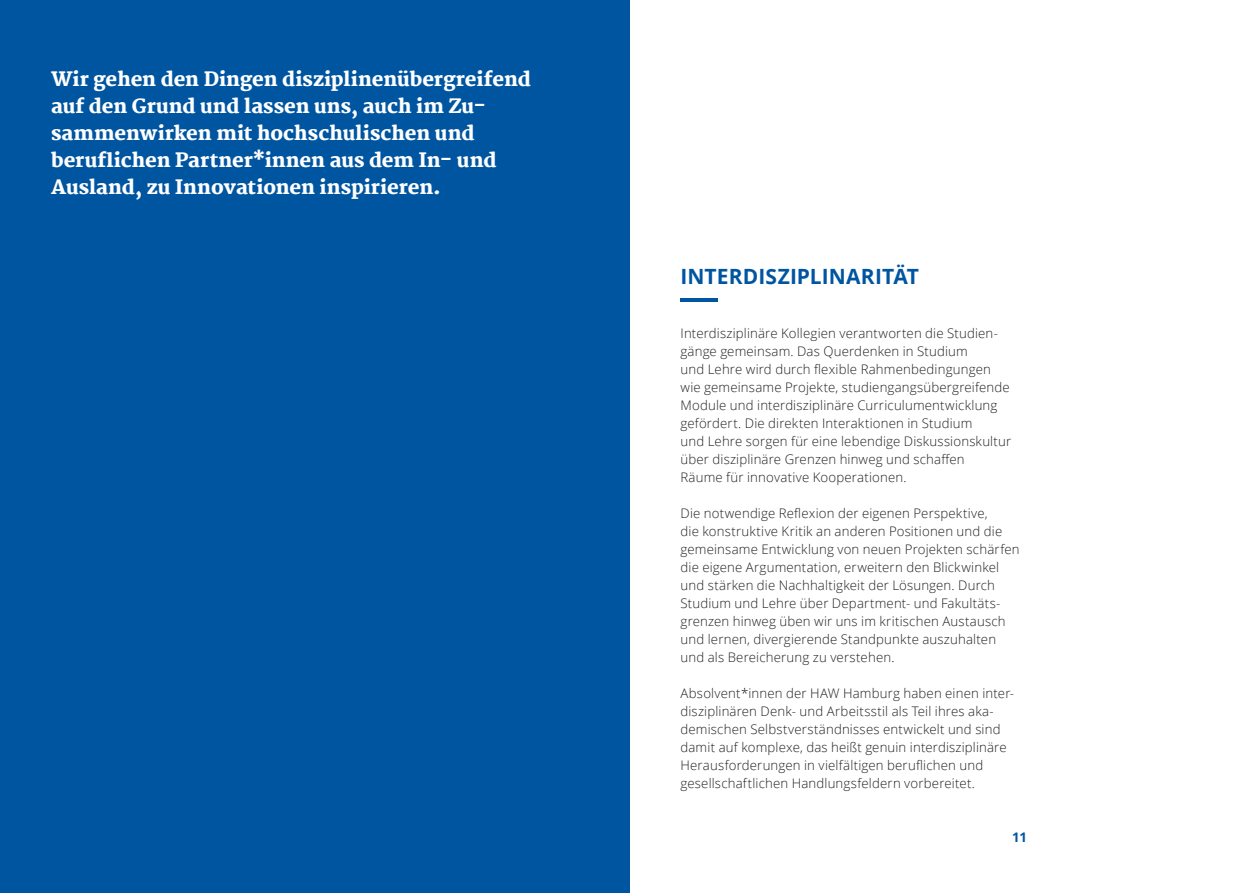
<style>
.page{position:relative;width:1259px;height:893px;background:#fff}
.page>*{position:absolute;margin:0;border:0;box-sizing:border-box;transform-origin:0 0}
.t1{font:700 21px "Open Sans";letter-spacing:.005em;color:#0055a1}
.t2{font:800 19.5px/27px "Martel";color:#fff}
.t3{font:300 13.2px/18px "Open Sans";letter-spacing:.01em;color:#231f20}
.t4{font:700 13.2px "Open Sans";color:#0055a1}
</style>
<div class="page">
<div style="left:0;top:0;width:629px;height:893px;background:#0055a1"></div>
<hr style="left:680px;top:298px;width:38px;height:4px;background:#0055a1">
<h2 class="t2" style="left:51px;top:65px;width:481px">Wir gehen den Dingen disziplinenübergreifend auf den Grund und lassen uns, auch im Zu - sammenwirken mit hochschulischen und beruflichen Partner*innen aus dem In- und Ausland, zu Innovationen inspirieren.</h2>
<h1 class="t1" style="left:680px;top:261px;width:240px">INTERDISZIPLI NARITÄT</h1>
<p class="t3" style="left:680px;top:323px;width:332px">Interdisziplinäre Kollegien verantworten die Studien&shy;gänge gemeinsam. Das Querdenken in Studium<br>und Lehre wird durch flexible Rahmenbedingungen wie ge meinsame Projekte, studiengangsübergreifende Module und interdisziplinäre Curriculumentwicklung gefördert. Die direkten Interaktionen in Studium<br>und Lehre sorgen für eine lebendige Diskussionskultur über disziplinäre Grenzen hinweg und schaffen<br>Räume für innovative Kooperationen.</p>
<p class="t3" style="left:680px;top:503px;width:341px">Die notwendige Reflexion der eigenen Perspektive,<br>die konstruktive Kritik an anderen Positionen und die gemeinsame Entwicklung von neuen Projekten schärfen die eigene Argumentation, erweitern den Blickwinkel und stärken die Nachhaltigkeit der Lösungen. Durch Studium und Lehre über Department- und Fakultäts&shy;grenzen hinweg üben wir uns im kritischen Austausch und lernen, divergierende Standpunkte auszuhalten und als Bereicherung zu verstehen.</p>
<p class="t3" style="left:680px;top:683px;width:335px">Absolvent*innen der HAW Hamburg haben einen inter - disziplinären Denk- und Arbeitsstil als Teil ihres aka&shy;demischen Selbstverständnisses entwickelt und sind damit auf komplexe, das heißt genuin interdisziplinäre Herausforderungen in vielfältigen beruflichen und gesellschaftlichen Handlungsfeldern vorbereitet.</p>
<p class="t4" style="left:1012px;top:827px;width:17px">11</p>
</div>
